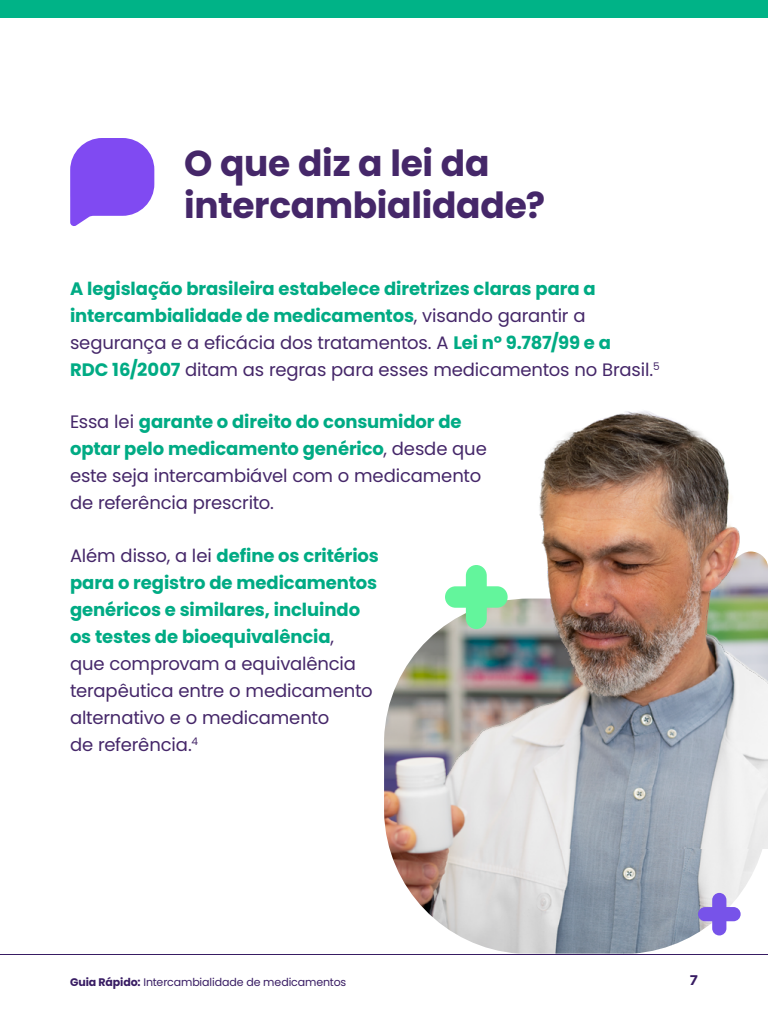
<style>
.page{position:relative;width:768px;height:1024px;background:#fff}
.page>*{position:absolute;margin:0;border:0;box-sizing:border-box;transform-origin:0 0}
.t1{font:700 36px/42px "Poppins";letter-spacing:-.01em;color:#452769}
.t2{font:18px/27px "Poppins";letter-spacing:-.01em;color:#452769}
.t3{font:700 18px/27px "Poppins";letter-spacing:-.005em;color:#00ab84}
.t4{font:700 14px "Gotham";color:#381c63}
.t5{font:11px "Poppins";letter-spacing:-.01em;color:#381c63}
.s1{font-weight:400;color:#452769}
.s2{font-weight:700;color:#00ab84}
.s3{font-weight:700}
</style>
<div class="page">
<hr style="left:0;top:954px;width:768px;height:1px;background:#381c63">
<div style="left:0;top:0;width:768px;height:18px;background:#00b387"></div>
<svg style="left:70px;top:138px;width:84px;height:88px"></svg>
<img style="left:384px;top:625px;width:384px;height:329px">
<img style="left:445px;top:411px;width:323px;height:437px">
<svg style="left:698px;top:893px;width:43px;height:42px"></svg>
<h1 class="t1" style="left:184px;top:142px;width:363px">O que diz a lei da intercambialidade?</h1>
<p class="t3" style="left:70px;top:275px;width:591px">A legislação brasileira estabelece diretrizes claras para a intercambialidade de medicamentos<span class="s1">, visando garantir a segurança e a eficácia dos tratamentos. A</span> Lei nº 9.787/99 e a<br>RDC 16/2007 <span class="s1">ditam as regras para esses medicamentos no Brasil.</span><sup>5</sup></p>
<p class="t2" style="left:70px;top:409px;width:418px">Essa lei <span class="s2">garante o direito do consumidor de optar pelo medicamento genérico</span>, desde que este seja intercambiável com o medicamento de referência prescrito.</p>
<p class="t2" style="left:70px;top:542px;width:310px">Além disso, a lei <span class="s2">define os critérios para o registro de medicamentos genéricos e similares, incluindo os testes de bioequivalência</span>,<br>que comprovam a equivalência terapêutica entre o medicamento alternativo e o medicamento<br>de referência.<sup>4</sup></p>
<p class="t5" style="left:70px;top:976px;width:278px"><span class="s3">Guia Rápido:</span> Intercambialidade de medicamentos</p>
<p class="t4" style="left:689px;top:972px;width:10px">7</p>
</div>
